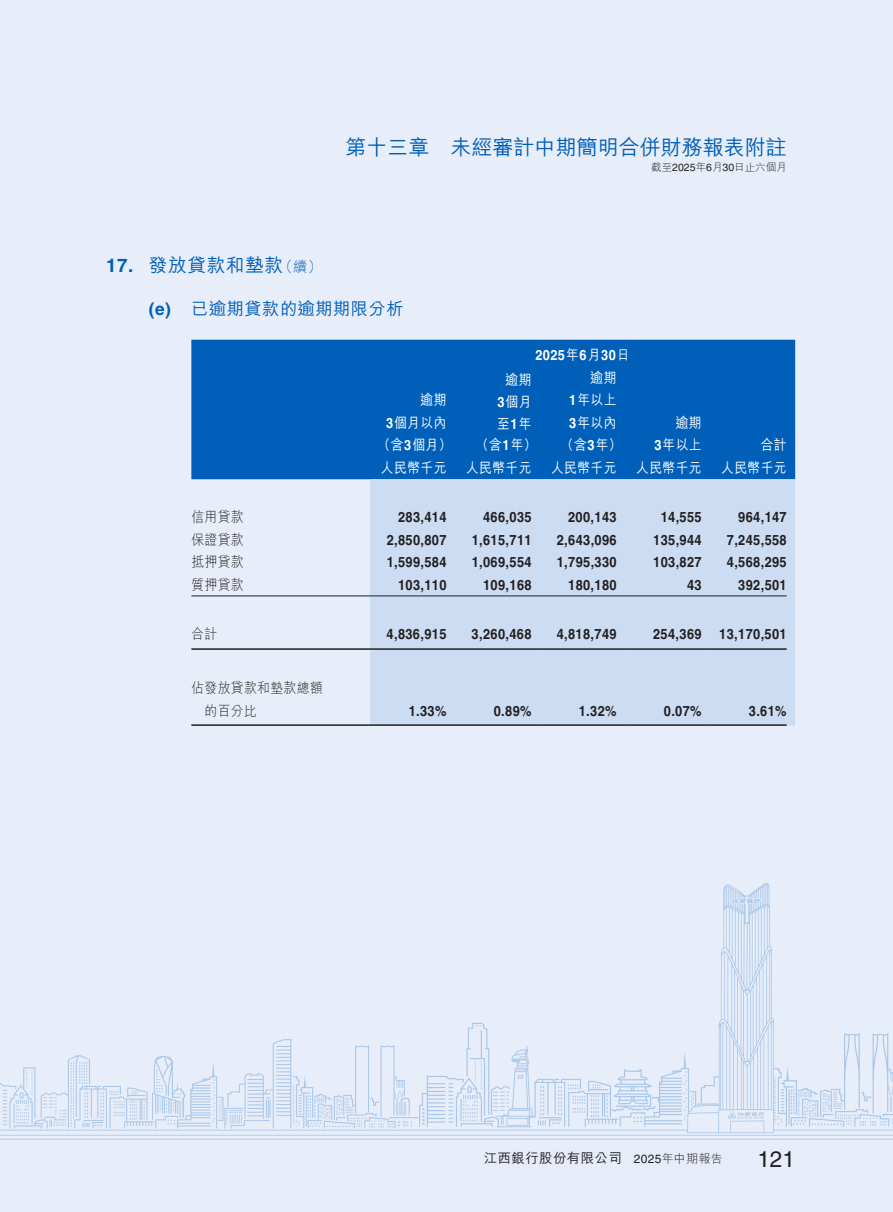
<style>
.page{position:relative;width:893px;height:1212px;background:#e7edf8}
.page>*{position:absolute;margin:0;border:0;box-sizing:border-box;transform-origin:0 0}
.t1{font:22.5px "Helvetica LT Std";color:#231f20}
.t2{font:500 21px "M Hei HK";color:#005fb9}
.t3{font:500 18.75px "M Hei HK";letter-spacing:.03em;color:#005fb9}
.t4{font:500 17.25px "M Hei HK";letter-spacing:.03em;color:#005fb9}
.t5{font:700 14.25px "Helvetica LT Std";letter-spacing:.03em;color:#231f20;scale:.9 1}
.t6{font:500 14.25px/22.5px "M Hei HK";letter-spacing:.03em;color:#fff;text-align:right;scale:.9 1}
.t7{font:300 14.25px/22.5px "M Hei HK";letter-spacing:.03em;color:#231f20;scale:.9 1}
.t8{font:700 14.25px "Helvetica LT Std";letter-spacing:.03em;color:#fff;scale:.9 1}
.t9{font:500 13.5px "M Hei HK";letter-spacing:.025em;color:#231f20}
.t10{font:300 10.5px "M Hei HK";color:#231f20}
.s1{font-family:"Helvetica LT Std";font-weight:400}
.s2{font-family:"Helvetica LT Std";font-weight:700}
.s3{font-weight:300;font-size:14.25px}
.s4{font-family:"M Hei HK";font-weight:500}
.s5{font-family:"Helvetica LT Std";font-weight:400;font-size:12px}
.s6{font-weight:300;font-size:12px}
</style>
<div class="page">
<img style="left:0;top:339px;width:893px;height:801px">
<div style="left:191px;top:340px;width:604px;height:139px;background:#005fb9"></div>
<div style="left:370px;top:479px;width:425px;height:247px;background:#ccdcf2"></div>
<hr style="left:191px;top:595px;width:179px;height:1px;background:#231f20">
<hr style="left:370px;top:595px;width:85px;height:1px;background:#231f20">
<hr style="left:455px;top:595px;width:85px;height:1px;background:#231f20">
<hr style="left:540px;top:595px;width:85px;height:1px;background:#231f20">
<hr style="left:625px;top:595px;width:85px;height:1px;background:#231f20">
<hr style="left:710px;top:595px;width:77px;height:1px;background:#231f20">
<hr style="left:191px;top:648px;width:179px;height:2px;background:#231f20">
<hr style="left:370px;top:648px;width:85px;height:2px;background:#231f20">
<hr style="left:455px;top:648px;width:85px;height:2px;background:#231f20">
<hr style="left:540px;top:648px;width:85px;height:2px;background:#231f20">
<hr style="left:625px;top:648px;width:85px;height:2px;background:#231f20">
<hr style="left:710px;top:648px;width:77px;height:2px;background:#231f20">
<hr style="left:191px;top:724px;width:179px;height:2px;background:#231f20">
<hr style="left:370px;top:724px;width:85px;height:2px;background:#231f20">
<hr style="left:455px;top:724px;width:85px;height:2px;background:#231f20">
<hr style="left:540px;top:724px;width:85px;height:2px;background:#231f20">
<hr style="left:625px;top:724px;width:85px;height:2px;background:#231f20">
<hr style="left:710px;top:724px;width:77px;height:2px;background:#231f20">
<h2 class="t2" style="left:346px;top:132px;width:442px">第十三章 未經審計中期簡明合併財務報表附註</h2>
<p class="t10" style="left:651px;top:162px;width:137px">截至<span class="s1">2025</span>年<span class="s1">6</span>月<span class="s1">30</span>日止六個月</p>
<h3 class="t3" style="left:106px;top:251px;width:217px"><span class="s2">17.</span> 發放貸款和墊款<span class="s3">（續）</span></h3>
<p class="t4" style="left:149px;top:296px;width:256px"><span class="s2">(e)</span> 已逾期貸款的逾期期限分析</p>
<p class="t6" style="left:420px;top:388px;width:30px">逾期</p>
<p class="t6" style="left:386px;top:410px;width:69px"><span class="s2">3</span>個月以內</p>
<p class="t6" style="left:378px;top:433px;width:84px">（含<span class="s2">3</span>個月）</p>
<p class="t8" style="left:535px;top:347px;width:106px">2025<span class="s4">年</span>6<span class="s4">月</span>30<span class="s4">日</span></p>
<p class="t6" style="left:506px;top:367px;width:30px">逾期</p>
<p class="t6" style="left:497px;top:389px;width:39px"><span class="s2">3</span>個月</p>
<p class="t6" style="left:497px;top:411px;width:40px">至<span class="s2">1</span>年</p>
<p class="t6" style="left:476px;top:433px;width:69px">（含<span class="s2">1</span>年）</p>
<p class="t6" style="left:591px;top:365px;width:30px">逾期</p>
<p class="t6" style="left:569px;top:388px;width:54px"><span class="s2">1</span>年以上</p>
<p class="t6" style="left:569px;top:410px;width:54px"><span class="s2">3</span>年以內</p>
<p class="t6" style="left:561px;top:433px;width:69px">（含<span class="s2">3</span>年）</p>
<p class="t6" style="left:654px;top:410px;width:54px">逾期<br><span class="s2">3</span>年以上</p>
<p class="t6" style="left:761px;top:433px;width:30px">合計</p>
<p class="t6" style="left:381px;top:455px;width:74px">人民幣千元</p>
<p class="t6" style="left:466px;top:455px;width:74px">人民幣千元</p>
<p class="t6" style="left:551px;top:455px;width:74px">人民幣千元</p>
<p class="t6" style="left:636px;top:455px;width:74px">人民幣千元</p>
<p class="t6" style="left:721px;top:455px;width:74px">人民幣千元</p>
<p class="t7" style="left:191px;top:506px;width:60px">信用貸款</p>
<p class="t5" style="left:398px;top:509px;width:55px">283,414</p>
<p class="t5" style="left:483px;top:509px;width:55px">466,035</p>
<p class="t5" style="left:568px;top:509px;width:55px">200,143</p>
<p class="t5" style="left:661px;top:509px;width:47px">14,555</p>
<p class="t5" style="left:738px;top:509px;width:55px">964,147</p>
<p class="t7" style="left:191px;top:528px;width:60px">保證貸款</p>
<p class="t5" style="left:387px;top:531px;width:68px">2,850,807</p>
<p class="t5" style="left:472px;top:531px;width:68px">1,615,711</p>
<p class="t5" style="left:557px;top:531px;width:68px">2,643,096</p>
<p class="t5" style="left:653px;top:531px;width:55px">135,944</p>
<p class="t5" style="left:727px;top:531px;width:68px">7,245,558</p>
<p class="t7" style="left:191px;top:551px;width:60px">抵押貸款</p>
<p class="t5" style="left:387px;top:554px;width:68px">1,599,584</p>
<p class="t5" style="left:472px;top:554px;width:68px">1,069,554</p>
<p class="t5" style="left:557px;top:554px;width:68px">1,795,330</p>
<p class="t5" style="left:653px;top:554px;width:55px">103,827</p>
<p class="t5" style="left:727px;top:554px;width:68px">4,568,295</p>
<p class="t7" style="left:191px;top:573px;width:60px">質押貸款</p>
<p class="t5" style="left:398px;top:576px;width:55px">103,110</p>
<p class="t5" style="left:483px;top:576px;width:55px">109,168</p>
<p class="t5" style="left:568px;top:576px;width:55px">180,180</p>
<p class="t5" style="left:687px;top:576px;width:18px">43</p>
<p class="t5" style="left:738px;top:576px;width:55px">392,501</p>
<p class="t7" style="left:191px;top:623px;width:30px">合計</p>
<p class="t5" style="left:387px;top:626px;width:68px">4,836,915</p>
<p class="t5" style="left:472px;top:626px;width:68px">3,260,468</p>
<p class="t5" style="left:557px;top:626px;width:68px">4,818,749</p>
<p class="t5" style="left:653px;top:626px;width:150px">254,369 13,170,501</p>
<p class="t7" style="left:205px;top:676px;width:133px;text-indent:-13px">佔發放貸款和墊款總額的百分比</p>
<p class="t5" style="left:409px;top:702px;width:43px">1.33%</p>
<p class="t5" style="left:494px;top:702px;width:43px">0.89%</p>
<p class="t5" style="left:579px;top:702px;width:43px">1.32%</p>
<p class="t5" style="left:664px;top:702px;width:43px">0.07%</p>
<p class="t5" style="left:749px;top:702px;width:43px">3.61%</p>
<p class="t9" style="left:484px;top:1148px;width:240px">江西銀行股份有限公司 <span class="s5">2025</span><span class="s6">年中期報告</span></p>
<h1 class="t1" style="left:757px;top:1146px;width:39px">121</h1>
</div>
